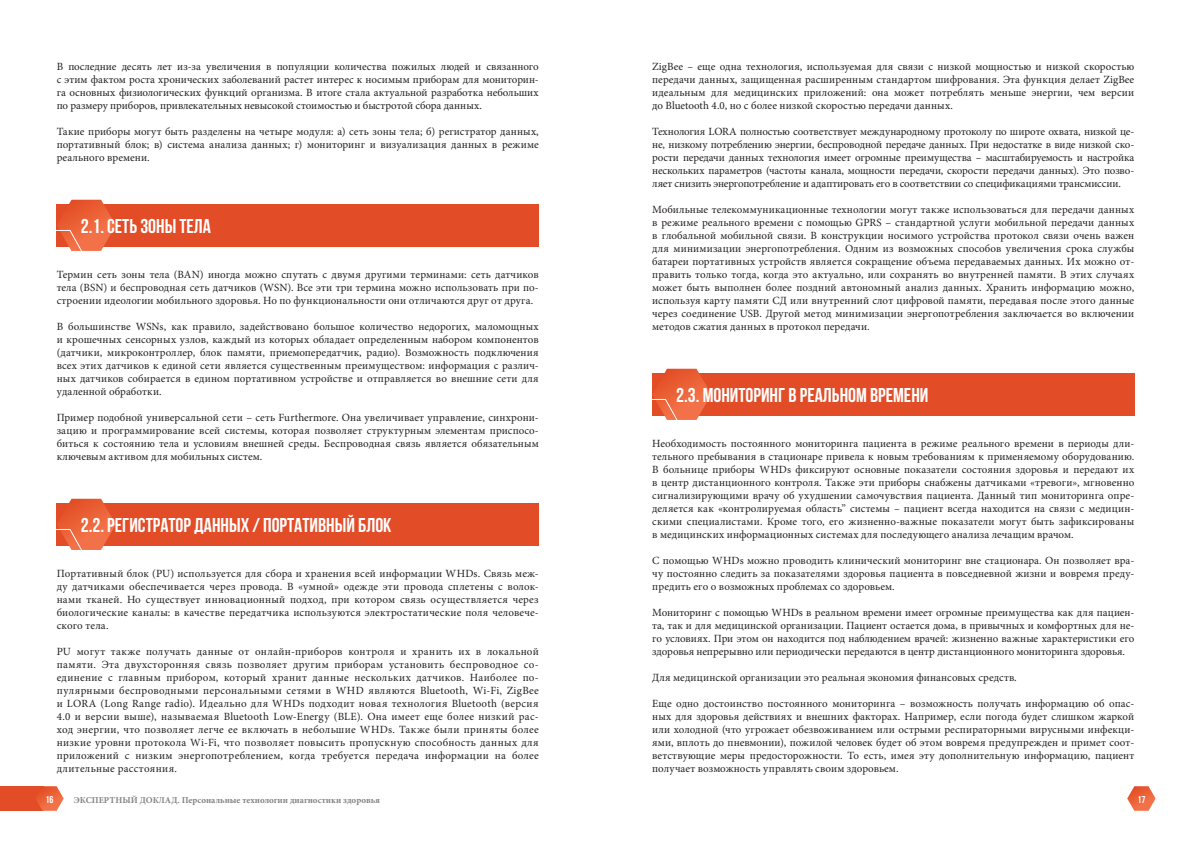
<style>
.page{position:relative;width:1191px;height:842px;background:#fff}
.page>*{position:absolute;margin:0;border:0;box-sizing:border-box;transform-origin:0 0}
.t1{font:700 20px "Bebas Neue";color:#fff}
.TEXT{font:11px/13px "Minion Pro";letter-spacing:.005em;color:#231f20;text-align:justify}
.t2{font:700 10px "Bebas Neue";color:#fff}
.t3{font:700 9px "Minion Pro";color:#808285}
</style>
<div class="page">
<svg style="left:1127px;top:786px;width:28px;height:25px"></svg>
<div style="left:0;top:786px;width:44px;height:25px;background:#e24c27"></div>
<svg style="left:36px;top:786px;width:28px;height:25px"></svg>
<div style="left:57px;top:204px;width:482px;height:43px;background:#e24c27"></div>
<div style="left:57px;top:503px;width:482px;height:43px;background:#e24c27"></div>
<div style="left:652px;top:373px;width:482px;height:43px;background:#e24c27"></div>
<svg style="left:56px;top:200px;width:60px;height:51px"></svg>
<svg style="left:56px;top:499px;width:60px;height:51px"></svg>
<svg style="left:652px;top:369px;width:59px;height:51px"></svg>
<p class="TEXT" style="left:57px;top:60px;width:483px">В последние десять лет из-за увеличения в популяции количества пожилых людей и связанного с этим фактом роста хронических заболеваний растет интерес к носимым приборам для мониторин&shy;га основных физиологических функций организма. В итоге стала актуальной разработка небольших по размеру приборов, привлекательных невысокой стоимостью и быстротой сбора данных.</p>
<p class="TEXT" style="left:57px;top:125px;width:483px">Такие приборы могут быть разделены на четыре модуля: а) сеть зоны тела; б) регистратор данных, портативный блок; в) система анализа данных; г) мониторинг и визуализация данных в режиме реального времени.</p>
<p class="t1" style="left:81px;top:215px;width:132px">2.1. Сеть зоны тела</p>
<p class="TEXT" style="left:57px;top:268px;width:483px">Термин сеть зоны тела (BAN) иногда можно спутать с двумя другими терминами: сеть датчиков тела (BSN) и беспроводная сеть датчиков (WSN). Все эти три термина можно использовать при по&shy;строении идеологии мобильного здоровья. Но по функциональности они отличаются друг от друга.</p>
<p class="TEXT" style="left:57px;top:320px;width:483px">В большинстве WSNs, как правило, задействовано большое количество недорогих, маломощных и крошечных сенсорных узлов, каждый из которых обладает определенным набором компонентов (датчики, микроконтроллер, блок памяти, приемопередатчик, радио). Возможность подключения всех этих датчиков к единой сети является существенным преимуществом: информация с различ&shy;ных датчиков собирается в едином портативном устройстве и отправляется во внешние сети для удаленной обработки.</p>
<p class="TEXT" style="left:57px;top:411px;width:483px">Пример подобной универсальной сети – сеть Furthermore. Она увеличивает управление, синхрони&shy;зацию и программирование всей системы, которая позволяет структурным элементам приспосо&shy;биться к состоянию тела и условиям внешней среды. Беспроводная связь является обязательным ключевым активом для мобильных систем.</p>
<p class="t1" style="left:81px;top:514px;width:312px">2.2. Регистратор данных / портативный блок</p>
<p class="TEXT" style="left:57px;top:567px;width:483px">Портативный блок (PU) используется для сбора и хранения всей информации WHDs. Связь меж&shy;ду датчиками обеспечивается через провода. В «умной» одежде эти провода сплетены с волок&shy;нами тканей. Но существует инновационный подход, при котором связь осуществляется через биологические каналы: в качестве передатчика используются электростатические поля человече&shy;ского тела.</p>
<p class="TEXT" style="left:57px;top:645px;width:483px">PU могут также получать данные от онлайн-приборов контроля и хранить их в локальной памяти. Эта двухсторонняя связь позволяет другим приборам установить беспроводное со&shy;единение с главным прибором, который хранит данные нескольких датчиков. Наиболее по&shy;пулярными беспроводными персональными сетями в WHD являются Bluetooth, Wi-Fi, ZigBee и LORA (Long Range radio). Идеально для WHDs подходит новая технология Bluetooth (версия 4.0 и версии выше), называемая Bluetooth Low-Energy (BLE). Она имеет еще более низкий рас&shy;ход энергии, что позволяет легче ее включать в небольшие WHDs. Также были приняты более низкие уровни протокола Wi-Fi, что позволяет повысить пропускную способность данных для приложений с низким энергопотреблением, когда требуется передача информации на более длительные расстояния.</p>
<p class="TEXT" style="left:652px;top:60px;width:483px">ZigBee – еще одна технология, используемая для связи с низкой мощностью и низкой скоростью передачи данных, защищенная расширенным стандартом шифрования. Эта функция делает ZigBee идеальным для медицинских приложений: она может потреблять меньше энергии, чем версии до Bluetooth 4.0, но с более низкой скоростью передачи данных.</p>
<p class="TEXT" style="left:652px;top:125px;width:483px">Технология LORA полностью соответствует международному протоколу по широте охвата, низкой це&shy;не, низкому потреблению энергии, беспроводной передаче данных. При недостатке в виде низкой ско&shy;рости передачи данных технология имеет огромные преимущества – масштабируемость и настройка нескольких параметров (частоты канала, мощности передачи, скорости передачи данных). Это позво&shy;ляет снизить энергопотребление и адаптировать его в соответствии со спецификациями трансмиссии.</p>
<p class="TEXT" style="left:652px;top:203px;width:483px">Мобильные телекоммуникационные технологии могут также использоваться для передачи данных в режиме реального времени с помощью GPRS – стандартной услуги мобильной передачи данных в глобальной мобильной связи. В конструкции носимого устройства протокол связи очень важен для минимизации энергопотребления. Одним из возможных способов увеличения срока службы батареи портативных устройств является сокращение объема передаваемых данных. Их можно от&shy;править только тогда, когда это актуально, или сохранять во внутренней памяти. В этих случаях может быть выполнен более поздний автономный анализ данных. Хранить информацию можно, используя карту памяти СД или внутренний слот цифровой памяти, передавая после этого данные через соединение USB. Другой метод минимизации энергопотребления заключается во включении методов сжатия данных в протокол передачи.</p>
<p class="t1" style="left:676px;top:384px;width:254px">2.3. Мониторинг в реальном времени</p>
<p class="TEXT" style="left:652px;top:437px;width:483px">Необходимость постоянного мониторинга пациента в режиме реального времени в периоды дли&shy;тельного пребывания в стационаре привела к новым требованиям к применяемому оборудованию.<br>В больнице приборы WHDs фиксируют основные показатели состояния здоровья и передают их в центр дистанционного контроля. Также эти приборы снабжены датчиками «тревоги», мгновенно сигнализирующими врачу об ухудшении самочувствия пациента. Данный тип мониторинга опре&shy;деляется как «контролируемая область” системы – пациент всегда находится на связи с медицин&shy;скими специалистами. Кроме того, его жизненно-важные показатели могут быть зафиксированы в медицинских информационных системах для последующего анализа лечащим врачом.</p>
<p class="TEXT" style="left:652px;top:554px;width:483px">С помощью WHDs можно проводить клинический мониторинг вне стационара. Он позволяет вра&shy;чу постоянно следить за показателями здоровья пациента в повседневной жизни и вовремя преду&shy;предить его о возможных проблемах со здоровьем.</p>
<p class="TEXT" style="left:652px;top:606px;width:483px">Мониторинг с помощью WHDs в реальном времени имеет огромные преимущества как для пациен&shy;та, так и для медицинской организации. Пациент остается дома, в привычных и комфортных для не&shy;го условиях. При этом он находится под наблюдением врачей: жизненно важные характеристики его здоровья непрерывно или периодически передаются в центр дистанционного мониторинга здоровья.</p>
<p class="TEXT" style="left:652px;top:671px;width:366px">Для медицинской организации это реальная экономия финансовых средств.</p>
<p class="TEXT" style="left:652px;top:697px;width:483px">Еще одно достоинство постоянного мониторинга – возможность получать информацию об опас&shy;ных для здоровья действиях и внешних факторах. Например, если погода будет слишком жаркой или холодной (что угрожает обезвоживанием или острыми респираторными вирусными инфекци&shy;ями, вплоть до пневмонии), пожилой человек будет об этом вовремя предупрежден и примет соот&shy;ветствующие меры предосторожности. То есть, имея эту дополнительную информацию, пациент получает возможность управлять своим здоровьем.</p>
<p class="t2" style="left:46px;top:794px;width:9px">16</p>
<p class="t3" style="left:74px;top:793px;width:308px">ЭКСПЕРТНЫЙ ДОКЛАД. Персональные технологии диагностики здоровья</p>
<p class="t2" style="left:1137px;top:794px;width:9px">17</p>
</div>
